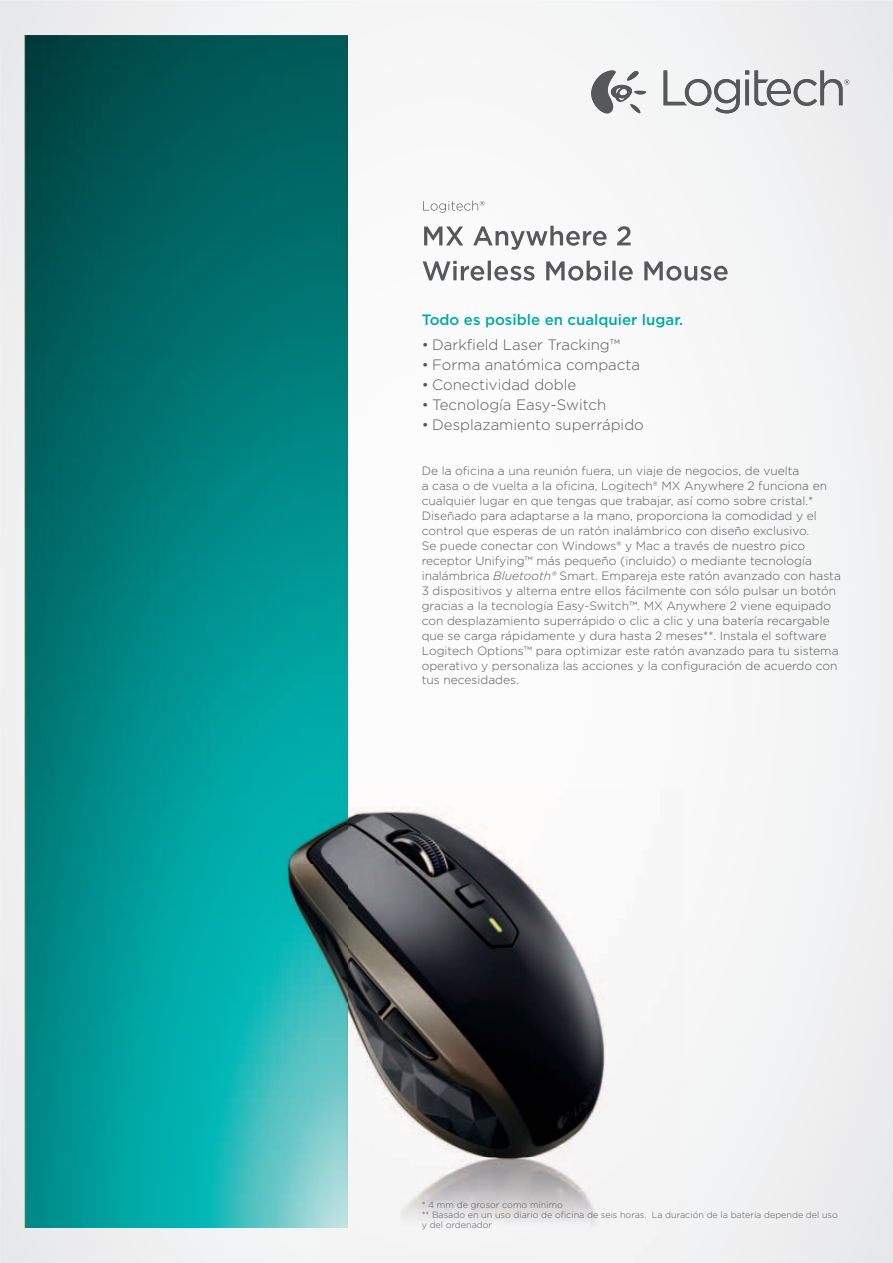
<style>
.page{position:relative;width:893px;height:1263px;background:#fff}
.page>*{position:absolute;margin:0;border:0;box-sizing:border-box;transform-origin:0 0}
.t1{font:300 15px "Gotham";color:#57585a}
.t2{font:500 15px "Gotham";color:#00a9a7}
.t3{font:300 12px/15px "Gotham";color:#57585a}
.t4{font:300 9px/10.1px "Gotham";color:#57585a}
.s1{font-style:italic}
</style>
<div class="page">
<img style="left:0;top:0;width:893px;height:52px">
<div style="left:0;top:52px;width:52px;height:1211px;background:#eeeeef"></div>
<img style="left:347px;top:52px;width:336px;height:1105px">
<img style="left:315px;top:1157px;width:368px;height:106px">
<img style="left:25px;top:35px;width:322px;height:1193px">
<img style="left:423px;top:201px;width:61px;height:12px">
<img style="left:424px;top:226px;width:208px;height:24px">
<img style="left:423px;top:261px;width:305px;height:20px">
<svg style="left:663px;top:70px;width:186px;height:43px"></svg>
<svg style="left:590px;top:70px;width:57px;height:44px"></svg>
<img style="left:611px;top:85px;width:21px;height:17px">
<p class="t2" style="left:422px;top:310px;width:263px">Todo es posible en cualquier lugar.</p>
<p class="t1" style="left:422px;top:335px;width:200px">• Darkfield Laser Tracking™</p>
<p class="t1" style="left:422px;top:355px;width:220px">• Forma anatómica compacta</p>
<p class="t1" style="left:422px;top:375px;width:156px">• Conectividad doble</p>
<p class="t1" style="left:422px;top:395px;width:186px">• Tecnología Easy-Switch</p>
<p class="t1" style="left:422px;top:415px;width:224px">• Desplazamiento superrápido</p>
<p class="t3" style="left:422px;top:463px;width:421px">De la oficina a una reunión fuera, un viaje de negocios, de vuelta<br>a casa o de vuelta a la oficina, Logitech® MX Anywhere 2 funciona en cualquier lugar en que tengas que trabajar, así como sobre cristal.* Diseñado para adaptarse a la mano, proporciona la comodidad y el control que esperas de un ratón inalámbrico con diseño exclusivo.<br>Se puede conectar con Windows® y Mac a través de nuestro pico receptor Unifying™ más pequeño (incluido) o mediante tecnología inalámbrica <span class="s1">Bluetooth®</span> Smart. Empareja este ratón avanzado con hasta 3 dispositivos y alterna entre ellos fácilmente con sólo pulsar un botón gracias a la tecnología Easy-Switch™. MX Anywhere 2 viene equipado con desplazamiento superrápido o clic a clic y una batería recargable que se carga rápidamente y dura hasta 2 meses**. Instala el software Logitech Options™ para optimizar este ratón avanzado para tu sistema operativo y personaliza las acciones y la configuración de acuerdo con tus necesidades.</p>
<p class="t4" style="left:422px;top:1200px;width:418px">* 4 mm de grosor como mínimo<br>** Basado en un uso diario de oficina de seis horas. La duración de la batería depende del uso y del ordenador</p>
</div>
